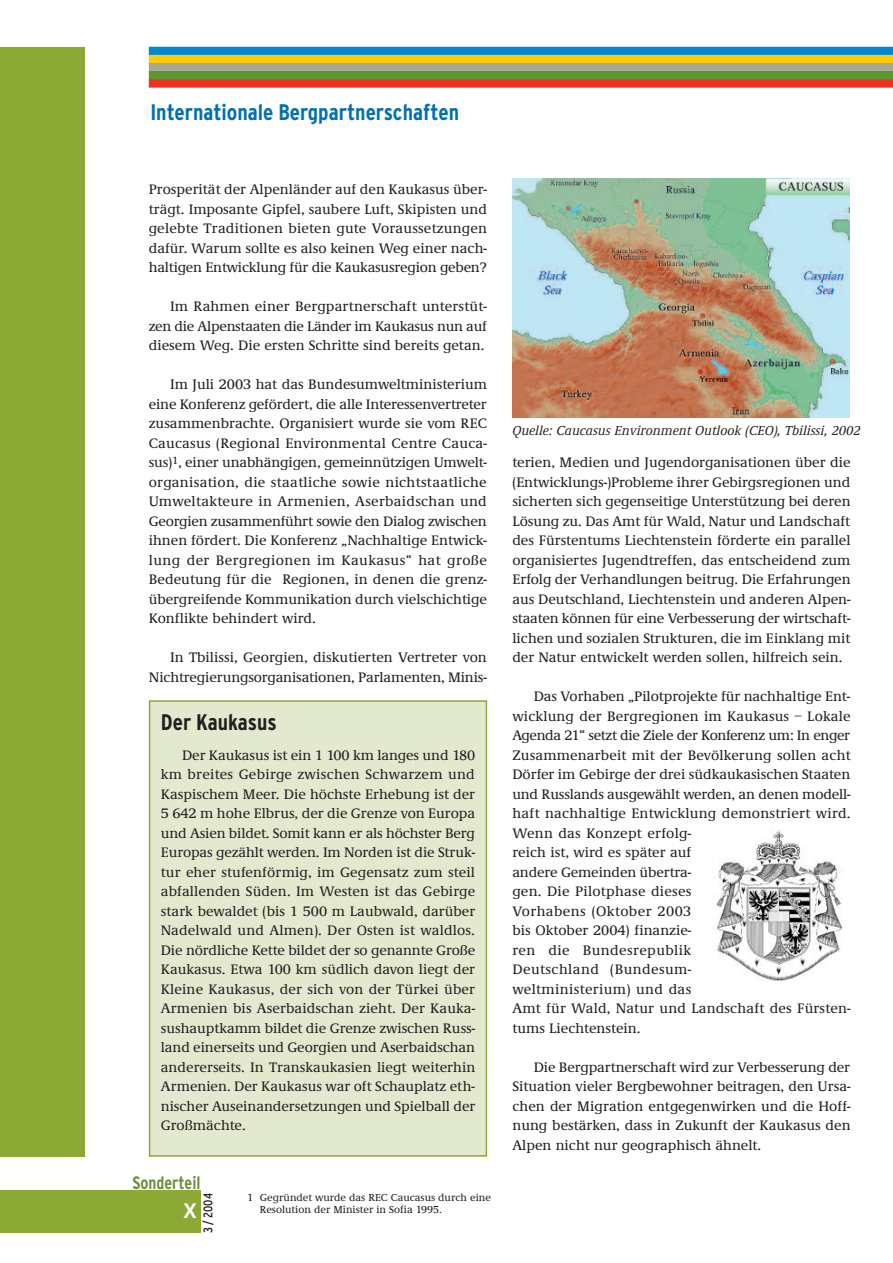
<style>
.page{position:relative;width:893px;height:1263px;background:#fff}
.page>*{position:absolute;margin:0;border:0;box-sizing:border-box;transform-origin:0 0}
.t1{font:700 condensed 22.5px "Interstate";color:#0070b1}
.t2{font:700 condensed 22.5px "Interstate";color:#231f20}
.t3{font:700 21px "Frutiger";color:#fff;scale:.95 1}
.t4{font:700 condensed 18px "Interstate";color:#6e8f3a;scale:.95 1}
.t5{font:500 14.25px/19.5px "Demos EF";color:#231f20;text-align:justify}
.t6{font:italic 500 13.5px "Demos EF";color:#231f20}
.t7{font:condensed 12.6px "Interstate";color:#231f20}
.t8{font:500 10.5px/12.6px "Demos EF";color:#231f20}
</style>
<div class="page">
<div style="left:0;top:47px;width:85px;height:1110px;background:#8ca935"></div>
<div style="left:149px;top:47px;width:744px;height:8px;background:#0089cf"></div>
<div style="left:149px;top:55px;width:744px;height:8px;background:#feca0a"></div>
<div style="left:149px;top:63px;width:744px;height:8px;background:#a9a790"></div>
<div style="left:149px;top:71px;width:744px;height:9px;background:#5c9731"></div>
<div style="left:149px;top:79px;width:744px;height:9px;background:#ef3122"></div>
<div style="left:0;top:1190px;width:200px;height:43px;background:#8ca935"></div>
<div style="left:150px;top:701px;width:336px;height:455px;background:#e3e9cf"></div>
<div style="left:149px;top:700px;width:338px;height:457px;border:2px solid #8ca935"></div>
<img style="left:713px;top:829px;width:129px;height:152px">
<img style="left:512px;top:179px;width:338px;height:238px">
<h1 class="t1" style="left:150px;top:100px;width:310px">Internationale Bergpartnerschaften</h1>
<p class="t5" style="left:149px;top:180px;width:340px">Prosperität der Alpenländer auf den Kaukasus über&shy;trägt. Imposante Gipfel, saubere Luft, Skipisten und gelebte Traditionen bieten gute Voraussetzungen dafür. Warum sollte es also keinen Weg einer nach&shy;haltigen Entwicklung für die Kaukasusregion geben?</p>
<p class="t5" style="left:149px;top:297px;width:340px;text-indent:21px">Im Rahmen einer Bergpartnerschaft unterstüt&shy;zen die Alpenstaaten die Länder im Kaukasus nun auf diesem Weg. Die ersten Schritte sind bereits getan.</p>
<p class="t5" style="left:149px;top:375px;width:340px;text-indent:21px">Im Juli 2003 hat das Bundesumweltministerium eine Konferenz gefördert, die alle Interessenvertreter zusammenbrachte. Organisiert wurde sie vom REC Caucasus (Regional Environmental Centre Cauca&shy;sus)<sup>1</sup>, einer unabhängigen, gemeinnützigen Umwelt&shy;organisation, die staatliche sowie nichtstaatliche Umweltakteure in Armenien, Aserbaidschan und Georgien zusammenführt sowie den Dialog zwischen ihnen fördert. Die Konferenz „Nachhaltige Entwick&shy;lung der Bergregionen im Kaukasus“ hat große Bedeutung für die Regionen, in denen die grenz&shy;übergreifende Kommunikation durch vielschichtige Konflikte behindert wird.</p>
<p class="t5" style="left:149px;top:648px;width:340px;text-align:right">In Tbilissi, Georgien, diskutierten Vertreter von<br>Nichtregierungsorganisationen, Parlamenten, Minis-</p>
<h1 class="t2" style="left:161px;top:709px;width:118px">Der Kaukasus</h1>
<p class="t5" style="left:161px;top:745px;width:316px;text-indent:21px">Der Kaukasus ist ein 1 100 km langes und 180 km breites Gebirge zwischen Schwarzem und Kaspischem Meer. Die höchste Erhebung ist der 5 642 m hohe Elbrus, der die Grenze von Europa und Asien bildet. Somit kann er als höchster Berg Europas gezählt werden. Im Norden ist die Struk&shy;tur eher stufenförmig, im Gegensatz zum steil abfallenden Süden. Im Westen ist das Gebirge stark bewaldet (bis 1 500 m Laubwald, darüber Nadelwald und Almen). Der Osten ist waldlos.<br>Die nördliche Kette bildet der so genannte Große Kaukasus. Etwa 100 km südlich davon liegt der Kleine Kaukasus, der sich von der Türkei über Armenien bis Aserbaidschan zieht. Der Kauka&shy;sushauptkamm bildet die Grenze zwischen Russ&shy;land einerseits und Georgien und Aserbaidschan andererseits. In Transkaukasien liegt weiterhin Armenien. Der Kaukasus war oft Schauplatz eth&shy;nischer Auseinandersetzungen und Spielball der Großmächte.</p>
<p class="t4" style="left:133px;top:1173px;width:73px">Sonderteil</p>
<h2 class="t3" style="left:183px;top:1202px;width:16px">X</h2>
<p class="t7" style="left:201px;top:1233px;width:41px;rotate:-90deg">3 / 2004</p>
<p class="t8" style="left:260px;top:1190px;width:233px;text-indent:-13px">1 Gegründet wurde das REC Caucasus durch eine<br>Resolution der Minister in Sofia 1995.</p>
<p class="t6" style="left:512px;top:422px;width:350px">Quelle: Caucasus Environment Outlook (CEO), Tbilissi, 2002</p>
<p class="t5" style="left:512px;top:453px;width:340px">terien, Medien und Jugendorganisationen über die (Entwicklungs-)Probleme ihrer Gebirgsregionen und sicherten sich gegenseitige Unterstützung bei deren Lösung zu. Das Amt für Wald, Natur und Landschaft des Fürstentums Liechtenstein förderte ein parallel organisiertes Jugendtreffen, das entscheidend zum Erfolg der Verhandlungen beitrug. Die Erfahrungen aus Deutschland, Liechtenstein und anderen Alpen&shy;staaten können für eine Verbesserung der wirtschaft&shy;lichen und sozialen Strukturen, die im Einklang mit der Natur entwickelt werden sollen, hilfreich sein.</p>
<p class="t5" style="left:512px;top:687px;width:340px;text-align:left;text-indent:21px">Das Vorhaben „Pilotprojekte für nachhaltige Ent&shy;wicklung der Bergregionen im Kaukasus – Lokale Agenda 21“ setzt die Ziele der Konferenz um: In enger Zusammenarbeit mit der Bevölkerung sollen acht Dörfer im Gebirge der drei südkaukasischen Staaten und Russlands ausgewählt werden, an denen modell&shy;haft nachhaltige Entwicklung demonstriert wird.<br>Wenn das Konzept erfolg-<br>reich ist, wird es später auf<br>andere Gemeinden übertra-<br>gen. Die Pilotphase dieses<br>Vorhabens (Oktober 2003<br>bis Oktober 2004) finanzie-<br>ren die Bundesrepublik<br>Deutschland (Bundesum-<br>weltministerium) und das<br>Amt für Wald, Natur und Landschaft des Fürsten&shy;tums Liechtenstein.</p>
<p class="t5" style="left:512px;top:1057px;width:340px;text-indent:21px">Die Bergpartnerschaft wird zur Verbesserung der Situation vieler Bergbewohner beitragen, den Ursa&shy;chen der Migration entgegenwirken und die Hoff&shy;nung bestärken, dass in Zukunft der Kaukasus den Alpen nicht nur geographisch ähnelt.</p>
</div>
